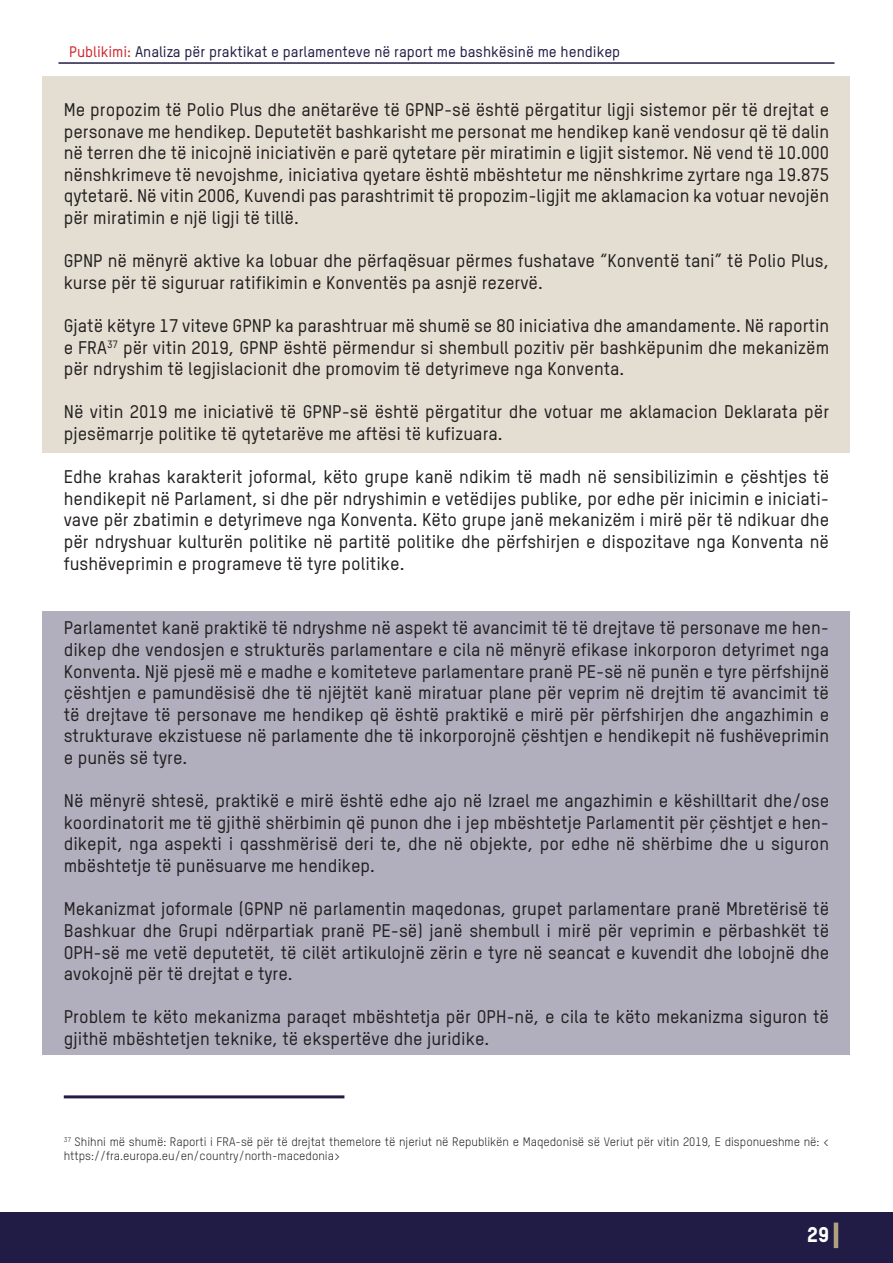
<style>
.page{position:relative;width:893px;height:1263px;background:#fff}
.page>*{position:absolute;margin:0;border:0;box-sizing:border-box;transform-origin:0 0}
.t1{font:21px "Oxfam TSTARPRO Headline";color:#fff}
.t2{font:500 18px/21.6px "Oxfam TSTARPRO";color:#231f20;text-align:justify}
.t3{font:500 15px "Oxfam TSTARPRO";color:#211c45}
.t4{font:12px/14.4px "Oxfam TSTARPRO";color:#231f20}
.s1{color:#d1232a}
</style>
<div class="page">
<hr style="left:58px;top:62px;width:776px;height:2px;background:#211c45">
<div style="left:0;top:1212px;width:893px;height:51px;background:#211c45"></div>
<hr style="left:834px;top:1222px;width:4px;height:26px;background:#afa17e">
<div style="left:43px;top:611px;width:807px;height:443px;background:#b1afbe"></div>
<div style="left:43px;top:77px;width:807px;height:376px;background:#e3ded1"></div>
<hr style="left:64px;top:1095px;width:280px;height:3px;background:#211c45">
<p class="t3" style="left:69px;top:42px;width:553px"><span class="s1">Publikimi:</span> Analiza për praktikat e parlamenteve në raport me bashkësinë me hendikep</p>
<p class="t2" style="left:64px;top:99px;width:767px">Me propozim të Polio Plus dhe anëtarëve të GPNP-së është përgatitur ligji sistemor për të drejtat e personave me hendikep. Deputetët bashkarisht me personat me hendikep kanë vendosur që të dalin në terren dhe të inicojnë iniciativën e parë qytetare për miratimin e ligjit sistemor. Në vend të 10.000 nënshkrimeve të nevojshme, iniciativa qyetare është mbështetur me nënshkrime zyrtare nga 19.875 qytetarë. Në vitin 2006, Kuvendi pas parashtrimit të propozim-ligjit me aklamacion ka votuar nevojën për miratimin e një ligji të tillë.</p>
<p class="t2" style="left:64px;top:250px;width:767px">GPNP në mënyrë aktive ka lobuar dhe përfaqësuar përmes fushatave “Konventë tani” të Polio Plus, kurse për të siguruar ratifikimin e Konventës pa asnjë rezervë.</p>
<p class="t2" style="left:64px;top:315px;width:767px">Gjatë këtyre 17 viteve GPNP ka parashtruar më shumë se 80 iniciativa dhe amandamente. Në raportin e FRA<sup>37</sup> për vitin 2019, GPNP është përmendur si shembull pozitiv për bashkëpunim dhe mekanizëm për ndryshim të legjislacionit dhe promovim të detyrimeve nga Konventa.</p>
<p class="t2" style="left:64px;top:401px;width:767px">Në vitin 2019 me iniciativë të GPNP-së është përgatitur dhe votuar me aklamacion Deklarata për pjesëmarrje politike të qytetarëve me aftësi të kufizuara.</p>
<p class="t2" style="left:64px;top:466px;width:767px">Edhe krahas karakterit joformal, këto grupe kanë ndikim të madh në sensibilizimin e çështjes të hendikepit në Parlament, si dhe për ndryshimin e vetëdijes publike, por edhe për inicimin e iniciati&shy;vave për zbatimin e detyrimeve nga Konventa. Këto grupe janë mekanizëm i mirë për të ndikuar dhe për ndryshuar kulturën politike në partitë politike dhe përfshirjen e dispozitave nga Konventa në fushëveprimin e programeve të tyre politike.</p>
<p class="t2" style="left:64px;top:617px;width:767px">Parlamentet kanë praktikë të ndryshme në aspekt të avancimit të të drejtave të personave me hen&shy;dikep dhe vendosjen e strukturës parlamentare e cila në mënyrë efikase inkorporon detyrimet nga Konventa. Një pjesë më e madhe e komiteteve parlamentare pranë PE-së në punën e tyre përfshijnë çështjen e pamundësisë dhe të njëjtët kanë miratuar plane për veprim në drejtim të avancimit të të drejtave të personave me hendikep që është praktikë e mirë për përfshirjen dhe angazhimin e strukturave ekzistuese në parlamente dhe të inkorporojnë çështjen e hendikepit në fushëveprimin e punës së tyre.</p>
<p class="t2" style="left:64px;top:790px;width:767px">Në mënyrë shtesë, praktikë e mirë është edhe ajo në Izrael me angazhimin e këshilltarit dhe/ose koordinatorit me të gjithë shërbimin që punon dhe i jep mbështetje Parlamentit për çështjet e hen&shy;dikepit, nga aspekti i qasshmërisë deri te, dhe në objekte, por edhe në shërbime dhe u siguron mbështetje të punësuarve me hendikep.</p>
<p class="t2" style="left:64px;top:898px;width:767px">Mekanizmat joformale (GPNP në parlamentin maqedonas, grupet parlamentare pranë Mbretërisë të Bashkuar dhe Grupi ndërpartiak pranë PE-së) janë shembull i mirë për veprimin e përbashkët të OPH-së me vetë deputetët, të cilët artikulojnë zërin e tyre në seancat e kuvendit dhe lobojnë dhe avokojnë për të drejtat e tyre.</p>
<p class="t2" style="left:64px;top:1006px;width:767px">Problem te këto mekanizma paraqet mbështetja për OPH-në, e cila te këto mekanizma siguron të gjithë mbështetjen teknike, të ekspertëve dhe juridike.</p>
<p class="t4" style="left:64px;top:1134px;width:767px"><sup>37</sup> Shihni më shumë: Raporti i FRA-së për të drejtat themelore të njeriut në Republikën e Maqedonisë së Veriut për vitin 2019, E disponueshme në: &lt; https://fra.europa.eu/en/country/north-macedonia&gt;</p>
<p class="t1" style="left:807px;top:1221px;width:23px">29</p>
</div>
